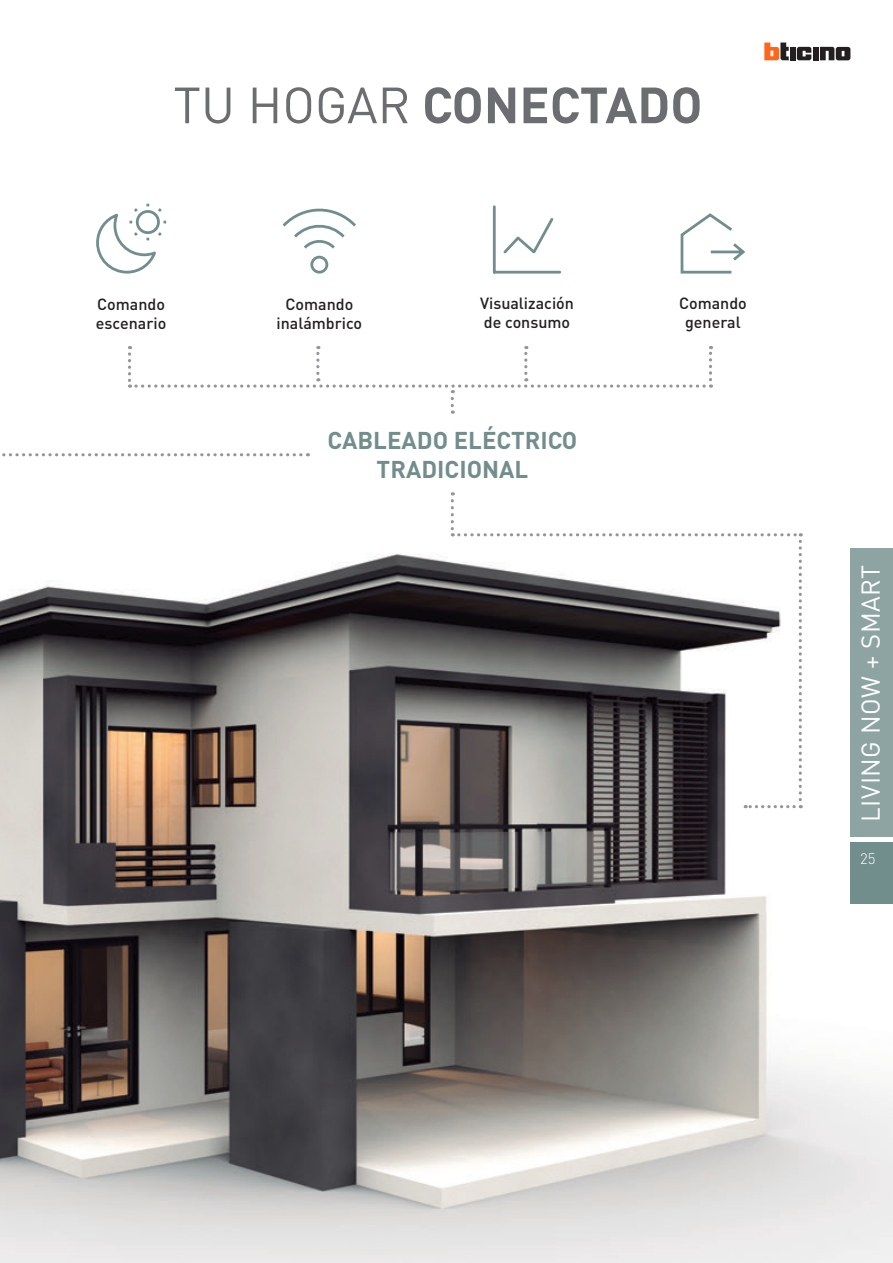
<style>
.page{position:relative;width:893px;height:1263px;background:#fff}
.page>*{position:absolute;margin:0;border:0;box-sizing:border-box;transform-origin:0 0}
.t1{font:700 50.1px "DIN Pro";color:#6c6d70}
.t2{font:25.5px "DIN Pro";letter-spacing:.02em;color:#fff}
.t3{font:700 24px/28.8px "DIN Pro";color:#728e8c;text-align:center}
.t4{font:500 16.05px "DIN Pro";color:#231f20}
.t5{font:300 15px "DIN Pro";color:#fff}
.s1{font-weight:400}
</style>
<div class="page">
<img style="left:0;top:257px;width:893px;height:1006px">
<svg style="left:679px;top:213px;width:68px;height:62px"></svg>
<svg style="left:95px;top:203px;width:74px;height:72px"></svg>
<svg style="left:491px;top:205px;width:71px;height:70px"></svg>
<svg style="left:282px;top:208px;width:74px;height:41px"></svg>
<div style="left:310px;top:256px;width:18px;height:18px;border:3px solid #728e8c;border-radius:50%"></div>
<div style="left:813px;top:47px;width:6px;height:13px;background:#231f20"></div>
<div style="left:790px;top:47px;width:6px;height:13px;background:#231f20"></div>
<svg style="left:764px;top:43px;width:25px;height:17px"></svg>
<svg style="left:797px;top:47px;width:14px;height:13px"></svg>
<svg style="left:820px;top:47px;width:30px;height:13px"></svg>
<div style="left:850px;top:842px;width:43px;height:62px;background:#728e8c"></div>
<div style="left:850px;top:549px;width:43px;height:288px;background:#8ea4a3"></div>
<svg style="left:451px;top:501px;width:351px;height:307px"></svg>
<svg style="left:128px;top:346px;width:584px;height:68px"></svg>
<svg style="left:0;top:453px;width:301px;height:3px"></svg>
<p class="t1" style="left:173px;top:71px;width:531px"><span class="s1">TU HOGAR</span> CONECTADO</p>
<p class="t4" style="left:97px;top:293px;width:69px">Comando</p>
<p class="t4" style="left:96px;top:312px;width:72px">escenario</p>
<p class="t4" style="left:285px;top:293px;width:69px">Comando</p>
<p class="t4" style="left:276px;top:313px;width:87px">inalámbrico</p>
<p class="t4" style="left:480px;top:292px;width:95px">Visualización</p>
<p class="t4" style="left:484px;top:312px;width:88px">de consumo</p>
<p class="t3" style="left:328px;top:425px;width:251px">CABLEADO ELÉCTRICO<br>TRADICIONAL</p>
<p class="t4" style="left:679px;top:292px;width:69px">Comando</p>
<p class="t4" style="left:685px;top:312px;width:57px">general</p>
<p class="t2" style="left:853px;top:822px;width:259px;rotate:-90deg">LIVING NOW + SMART</p>
<p class="t5" style="left:860px;top:848px;width:17px">25</p>
</div>
